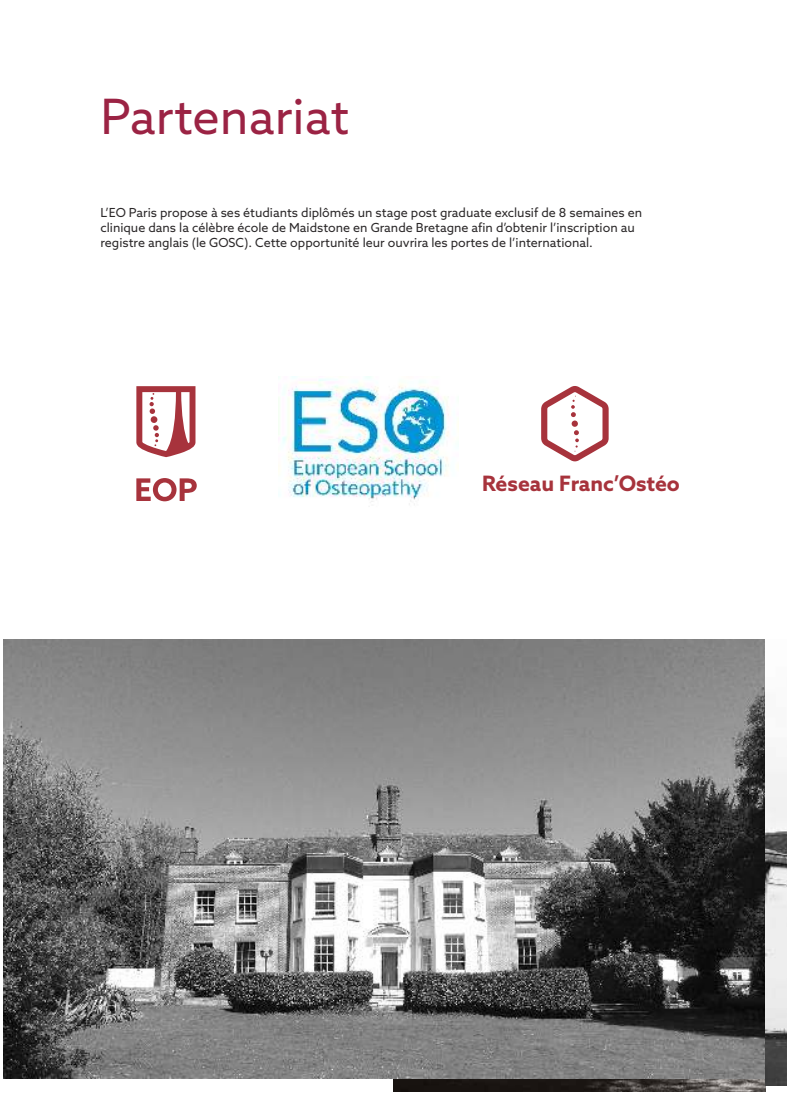
<style>
.page{position:relative;width:787px;height:1095px;background:#fff}
.page>*{position:absolute;margin:0;border:0;box-sizing:border-box;transform-origin:0 0}
.t1{font:48.75px "Azo Sans";color:#9b2344}
.t2{font:700 21.25px "Azo Sans";color:#a7333c}
.t3{font:12.5px/15px "Azo Sans";color:#2b2829}
</style>
<div class="page">
<img style="left:393px;top:1078px;width:372px;height:13px">
<img style="left:278px;top:376px;width:171px;height:129px">
<img style="left:4px;top:639px;width:761px;height:439px">
<svg style="left:136px;top:386px;width:59px;height:71px"></svg>
<svg style="left:136px;top:478px;width:61px;height:23px"></svg>
<svg style="left:541px;top:386px;width:67px;height:76px"></svg>
<img style="left:765px;top:769px;width:22px;height:317px">
<h1 class="t1" style="left:100px;top:87px;width:251px">Partenariat</h1>
<p class="t3" style="left:100px;top:204px;width:543px">L’EO Paris propose à ses étudiants diplômés un stage post graduate exclusif de 8 semaines en clinique dans la célèbre école de Maidstone en Grande Bretagne afin d’obtenir l’inscription au registre anglais (le GOSC). Cette opportunité leur ouvrira les portes de l’international.</p>
<h2 class="t2" style="left:482px;top:471px;width:199px">Réseau Franc’Ostéo</h2>
</div>
